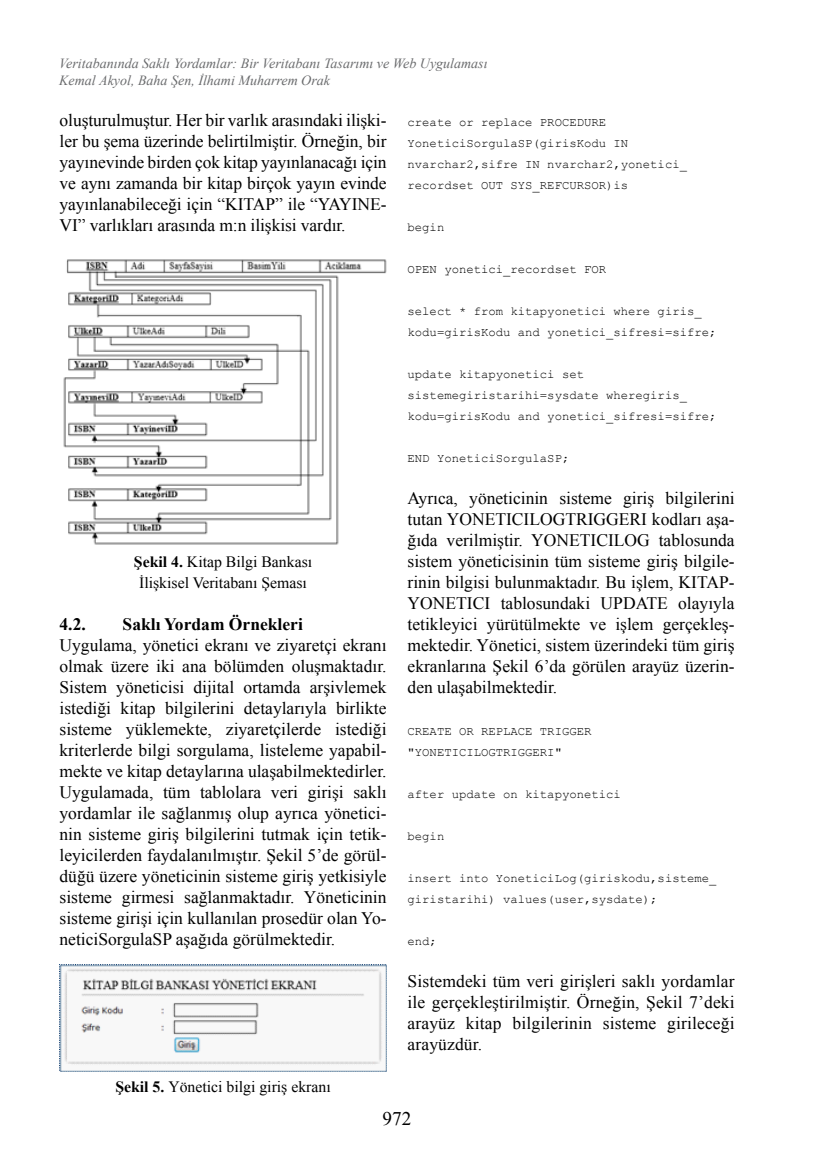
<style>
.page{position:relative;width:819px;height:1166px;background:#fff}
.page>*{position:absolute;margin:0;border:0;box-sizing:border-box;transform-origin:0 0}
.t1{font:19.25px "Times New Roman";color:#000}
.t2{font:17.5px/21px "Times New Roman";color:#000;text-align:justify}
.t3{font:700 17.5px "Times New Roman";color:#000}
.t4{font:15.75px/21px "Times New Roman";color:#000;text-align:center}
.t5{font:italic 14px/16.8px "Times New Roman";color:#6a6b6d}
.t6{font:12.25px/21px "Courier New";color:#000}
.s1{font-weight:700}
</style>
<div class="page">
<img style="left:63px;top:259px;width:324px;height:286px">
<img style="left:60px;top:964px;width:326px;height:107px">
<p class="t5" style="left:59px;top:55px;width:430px">Veritabanında Saklı Yordamlar: Bir Veritabanı Tasarımı ve Web Uygulaması<br>Kemal Akyol, Baha Şen, İlhami Muharrem Orak</p>
<p class="t2" style="left:60px;top:109px;width:328px">oluşturulmuştur. Her bir varlık arasındaki ilişki&shy;ler bu şema üzerinde belirtilmiştir. Örneğin, bir yayınevinde birden çok kitap yayınlanacağı için ve aynı zamanda bir kitap birçok yayın evinde yayınlanabileceği için “KITAP” ile “YAYINE-VI” varlıkları arasında m:n ilişkisi vardır.</p>
<p class="t6" style="left:407px;top:111px;width:281px">create or replace PROCEDURE YoneticiSorgulaSP(girisKodu IN nvarchar2,sifre IN nvarchar2,yonetici_ recordset OUT SYS_REFCURSOR)is</p>
<p class="t6" style="left:407px;top:216px;width:38px">begin</p>
<p class="t6" style="left:407px;top:258px;width:200px">OPEN yonetici_recordset FOR</p>
<p class="t6" style="left:407px;top:300px;width:310px">select * from kitapyonetici where giris_ kodu=girisKodu and yonetici_sifresi=sifre;</p>
<p class="t6" style="left:407px;top:363px;width:310px">update kitapyonetici set sistemegiristarihi=sysdate wheregiris_ kodu=girisKodu and yonetici_sifresi=sifre;</p>
<p class="t6" style="left:407px;top:447px;width:163px">END YoneticiSorgulaSP;</p>
<p class="t2" style="left:407px;top:487px;width:328px">Ayrıca, yöneticinin sisteme giriş bilgilerini tutan YONETICILOGTRIGGERI kodları aşa&shy;ğıda verilmiştir. YONETICILOG tablosunda sistem yöneticisinin tüm sisteme giriş bilgile&shy;rinin bilgisi bulunmaktadır. Bu işlem, KITAP-YONETICI tablosundaki UPDATE olayıyla tetikleyici yürütülmekte ve işlem gerçekleş&shy;mektedir. Yönetici, sistem üzerindeki tüm giriş ekranlarına Şekil 6’da görülen arayüz üzerin&shy;den ulaşabilmektedir.</p>
<p class="t6" style="left:407px;top:720px;width:185px">CREATE OR REPLACE TRIGGER "YONETICILOGTRIGGERI"</p>
<p class="t6" style="left:407px;top:783px;width:215px">after update on kitapyonetici</p>
<p class="t6" style="left:407px;top:825px;width:38px">begin</p>
<p class="t6" style="left:407px;top:867px;width:310px">insert into YoneticiLog(giriskodu,sisteme_ giristarihi) values(user,sysdate);</p>
<p class="t6" style="left:407px;top:930px;width:31px">end;</p>
<p class="t2" style="left:407px;top:970px;width:328px">Sistemdeki tüm veri girişleri saklı yordamlar ile gerçekleştirilmiştir. Örneğin, Şekil 7’deki arayüz kitap bilgilerinin sisteme girileceği arayüzdür.</p>
<p class="t4" style="left:134px;top:551px;width:180px"><span class="s1">Şekil 4.</span> Kitap Bilgi Bankası<br>İlişkisel Veritabanı Şeması</p>
<p class="t3" style="left:60px;top:612px;width:28px">4.2.</p>
<p class="t3" style="left:123px;top:612px;width:182px">Saklı Yordam Örnekleri</p>
<p class="t2" style="left:60px;top:634px;width:328px">Uygulama, yönetici ekranı ve ziyaretçi ekranı olmak üzere iki ana bölümden oluşmaktadır.<br>Sistem yöneticisi dijital ortamda arşivlemek istediği kitap bilgilerini detaylarıyla birlikte sisteme yüklemekte, ziyaretçilerde istediği kriterlerde bilgi sorgulama, listeleme yapabil&shy;mekte ve kitap detaylarına ulaşabilmektedirler.<br>Uygulamada, tüm tablolara veri girişi saklı yordamlar ile sağlanmış olup ayrıca yönetici&shy;nin sisteme giriş bilgilerini tutmak için tetik&shy;leyicilerden faydalanılmıştır. Şekil 5’de görül&shy;düğü üzere yöneticinin sisteme giriş yetkisiyle sisteme girmesi sağlanmaktadır. Yöneticinin sisteme girişi için kullanılan prosedür olan Yo&shy;neticiSorgulaSP aşağıda görülmektedir.</p>
<p class="t4" style="left:115px;top:1076px;width:217px"><span class="s1">Şekil 5.</span> Yönetici bilgi giriş ekranı</p>
<p class="t1" style="left:382px;top:1106px;width:30px">972</p>
</div>
